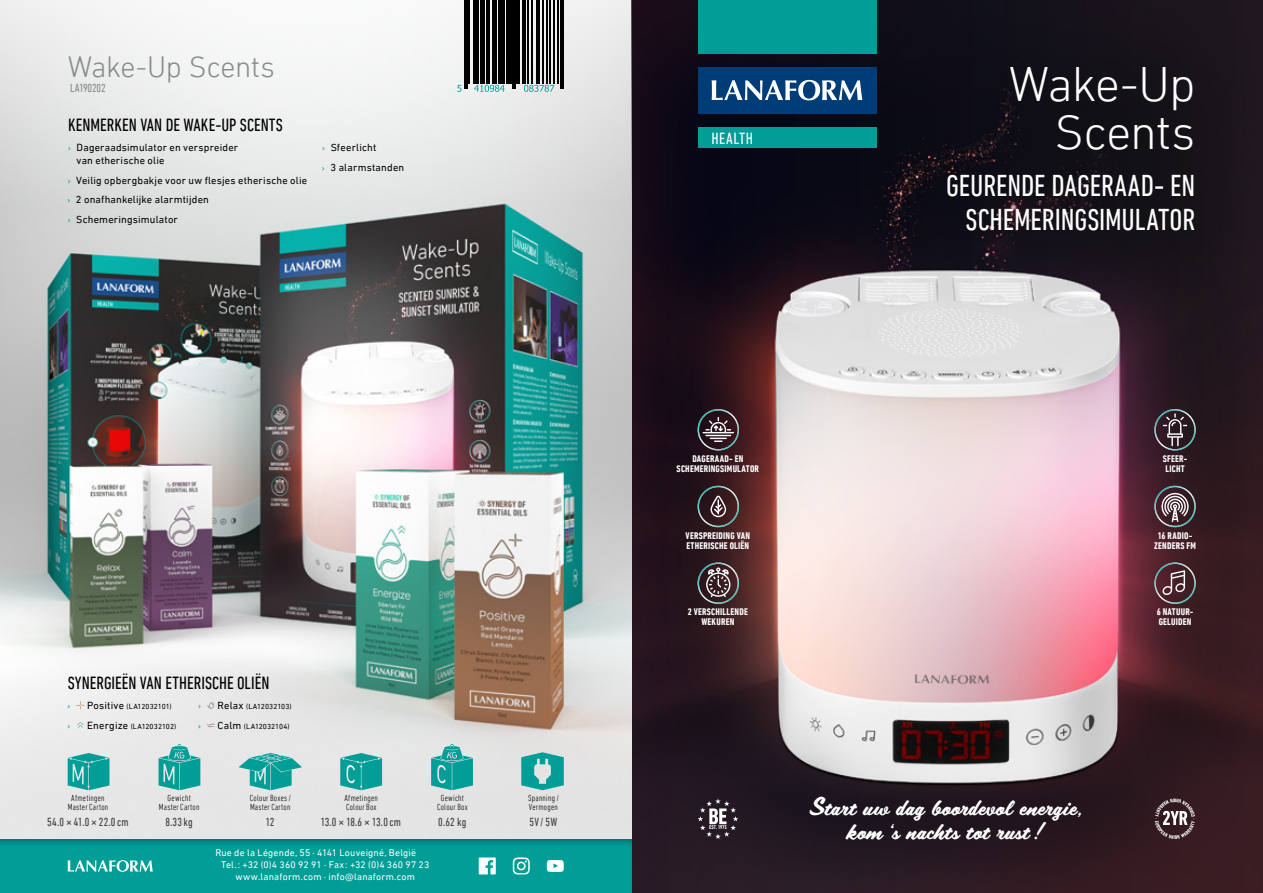
<style>
.page{position:relative;width:1263px;height:893px;background:#fff}
.page>*{position:absolute;margin:0;border:0;box-sizing:border-box;transform-origin:0 0}
.t1{font:300 49.5px/47.4px "DIN Next LT Pro";letter-spacing:-.02em;color:#fff;text-align:right}
.t2{font:condensed 30.75px/34.3px "DIN Next LT Pro";color:#fff;text-align:right}
.t3{font:300 30px "DIN Next LT Pro";letter-spacing:-.015em;color:#898a8d}
.t4{font:22.5px/24px "Scriptorama JF Tradeshow";letter-spacing:.01em;color:#fff;text-align:center}
.t5{font:condensed 18px "DIN Next LT Pro";letter-spacing:.005em;color:#000}
.t6{font:condensed 16.5px "DIN Next LT Pro";letter-spacing:.035em;color:#fff}
.t7{font:condensed 12px "DIN Next LT Pro";letter-spacing:.015em;color:#40403f}
.t8{font:condensed 12px "DIN Next LT Pro";letter-spacing:-.01em;color:#898a8d}
.t9{font:10.5px/19.6px "DIN Next LT Pro";letter-spacing:.015em;color:#000}
.t10{font:700 condensed 9.75px/9.8px "DIN Next LT Pro";letter-spacing:.02em;color:#fff;text-align:center}
.t11{font:9.75px "DIN Next LT Pro";letter-spacing:.02em;color:#fff}
.t12{font:300 condensed 9px/9px "DIN Next LT Pro";letter-spacing:.025em;color:#000;text-align:center}
.t13{font:9px "DIN Next LT Pro";color:#009e97}
.t14{font:7.5px "DIN Next LT Pro";letter-spacing:.01em;color:#000}
.s1{font-size:9px;color:#009e97}
.s2{font-size:10.5px}
.s3{font-stretch:normal}
</style>
<div class="page">
<img style="left:0;top:0;width:1263px;height:893px">
<div style="left:0;top:836px;width:633px;height:57px;background:#000;opacity:.4"></div>
<div style="left:698px;top:127px;width:178px;height:21px;background:#009e97"></div>
<div style="left:698px;top:0;width:178px;height:54px;background:#009e97"></div>
<div style="left:698px;top:67px;width:178px;height:46px;background:#003c77"></div>
<svg style="left:712px;top:80px;width:150px;height:20px"></svg>
<svg style="left:159px;top:744px;width:41px;height:46px;background:#49b5b0"></svg>
<svg style="left:239px;top:753px;width:63px;height:37px;background:#65bdb9"></svg>
<svg style="left:68px;top:753px;width:41px;height:37px;background:#32aea8"></svg>
<svg style="left:340px;top:753px;width:42px;height:37px;background:#2daca6"></svg>
<svg style="left:431px;top:744px;width:42px;height:46px;background:#44b3ae"></svg>
<svg style="left:68px;top:860px;width:85px;height:12px"></svg>
<svg style="left:521px;top:752px;width:43px;height:38px;background:#48b3af"></svg>
<svg style="left:698px;top:798px;width:40px;height:41px;background:#50464e"></svg>
<svg style="left:1155px;top:798px;width:40px;height:41px;background:#635155"></svg>
<svg style="left:479px;top:857px;width:17px;height:17px"></svg>
<svg style="left:547px;top:860px;width:17px;height:12px"></svg>
<svg style="left:513px;top:857px;width:17px;height:17px"></svg>
<hr style="left:465px;top:0;width:1px;height:89px;background:#000">
<hr style="left:469px;top:0;width:1px;height:84px;background:#000">
<hr style="left:467px;top:0;width:1px;height:89px;background:#000">
<hr style="left:476px;top:0;width:2px;height:84px;background:#000">
<hr style="left:480px;top:0;width:2px;height:84px;background:#000">
<hr style="left:473px;top:0;width:2px;height:84px;background:#000">
<hr style="left:483px;top:0;width:1px;height:84px;background:#000">
<hr style="left:487px;top:0;width:3px;height:84px;background:#000">
<hr style="left:493px;top:0;width:1px;height:84px;background:#000">
<hr style="left:498px;top:0;width:2px;height:84px;background:#000">
<hr style="left:495px;top:0;width:2px;height:84px;background:#000">
<hr style="left:501px;top:0;width:3px;height:84px;background:#000">
<hr style="left:506px;top:0;width:3px;height:84px;background:#000">
<hr style="left:511px;top:0;width:1px;height:84px;background:#000">
<hr style="left:515px;top:0;width:1px;height:89px;background:#000">
<hr style="left:513px;top:0;width:1px;height:89px;background:#000">
<hr style="left:517px;top:0;width:3px;height:84px;background:#000">
<hr style="left:557px;top:0;width:2px;height:84px;background:#000">
<hr style="left:563px;top:0;width:1px;height:89px;background:#000">
<hr style="left:546px;top:0;width:1px;height:84px;background:#000">
<hr style="left:561px;top:0;width:1px;height:89px;background:#000">
<hr style="left:553px;top:0;width:1px;height:84px;background:#000">
<hr style="left:524px;top:0;width:1px;height:84px;background:#000">
<hr style="left:531px;top:0;width:1px;height:84px;background:#000">
<hr style="left:539px;top:0;width:1px;height:84px;background:#000">
<hr style="left:522px;top:0;width:1px;height:84px;background:#000">
<hr style="left:527px;top:0;width:1px;height:84px;background:#000">
<hr style="left:549px;top:0;width:1px;height:84px;background:#000">
<hr style="left:537px;top:0;width:1px;height:84px;background:#000">
<hr style="left:543px;top:0;width:1px;height:84px;background:#000">
<svg style="left:457px;top:85px;width:4px;height:7px"></svg>
<svg style="left:474px;top:85px;width:31px;height:7px"></svg>
<svg style="left:524px;top:85px;width:30px;height:7px"></svg>
<svg style="left:698px;top:409px;width:41px;height:41px;background:#4f444b"></svg>
<svg style="left:1154px;top:409px;width:42px;height:41px;background:#494249"></svg>
<svg style="left:698px;top:486px;width:41px;height:41px;background:#4c3d40"></svg>
<svg style="left:1154px;top:486px;width:42px;height:41px;background:#65575d"></svg>
<svg style="left:698px;top:562px;width:41px;height:42px;background:#594d50"></svg>
<svg style="left:1154px;top:562px;width:42px;height:42px;background:#5e454b"></svg>
<svg style="left:76px;top:701px;width:9px;height:8px"></svg>
<svg style="left:77px;top:722px;width:7px;height:6px"></svg>
<svg style="left:208px;top:702px;width:6px;height:7px"></svg>
<svg style="left:207px;top:724px;width:8px;height:3px"></svg>
<h3 class="t3" style="left:68px;top:49px;width:209px">Wake-Up Scents</h3>
<p class="t8" style="left:70px;top:81px;width:37px">LA190202</p>
<h3 class="t5" style="left:68px;top:115px;width:216px">KENMERKEN VAN DE WAKE-UP SCENTS</h3>
<p class="t9" style="left:76px;top:141px;width:163px;line-height:13.2px;text-indent:-8px"><span class="s1">›</span> Dageraadsimulator en verspreider van etherische olie</p>
<p class="t9" style="left:67px;top:170px;width:241px"><span class="s1">›</span> Veilig opbergbakje voor uw flesjes etherische olie <span class="s1">›</span> 2 onafhankelijke alarmtijden<br><span class="s1">›</span> Schemeringsimulator</p>
<p class="t9" style="left:322px;top:137px;width:84px"><span class="s1">›</span> Sfeerlicht<br><span class="s1">›</span> 3 alarmstanden</p>
<h3 class="t5" style="left:68px;top:673px;width:203px">SYNERGIEËN VAN ETHERISCHE OLIËN</h3>
<p class="t13" style="left:68px;top:700px;width:4px">›</p>
<p class="t14" style="left:87px;top:702px;width:86px"><span class="s2">Positive</span> (LA12032101)</p>
<p class="t13" style="left:68px;top:720px;width:4px">›</p>
<p class="t14" style="left:87px;top:722px;width:91px"><span class="s2">Energize</span> (LA12032102)</p>
<p class="t13" style="left:198px;top:700px;width:4px">›</p>
<p class="t14" style="left:218px;top:702px;width:76px"><span class="s2">Relax</span> (LA12032103)</p>
<p class="t13" style="left:198px;top:720px;width:4px">›</p>
<p class="t14" style="left:218px;top:722px;width:74px"><span class="s2">Calm</span> (LA12032104)</p>
<p class="t12" style="left:68px;top:794px;width:42px">Afmetingen<br>Master Carton</p>
<p class="t7" style="left:47px;top:815px;width:83px">54.0<span class="s3">×</span>41.0<span class="s3">×</span>22.0cm</p>
<p class="t12" style="left:159px;top:794px;width:42px">Gewicht<br>Master Carton</p>
<p class="t7" style="left:165px;top:815px;width:29px">8.33kg</p>
<p class="t12" style="left:250px;top:794px;width:43px;text-align:left">Colour Boxes /<br>Master Carton</p>
<p class="t7" style="left:265px;top:815px;width:10px">12</p>
<p class="t12" style="left:344px;top:794px;width:35px;text-align:left">Afmetingen<br>Colour Box</p>
<p class="t7" style="left:320px;top:815px;width:82px">13.0<span class="s3">×</span>18.6<span class="s3">×</span>13.0cm</p>
<p class="t11" style="left:215px;top:847px;width:202px">Rue de la Légende, 55 · 4141 Louveigné, België</p>
<p class="t11" style="left:221px;top:859px;width:210px">Tel. : +32 (0)4 360 92 91 · Fax : +32 (0)4 360 97 23</p>
<p class="t11" style="left:235px;top:871px;width:181px">www.lanaform.com · info@lanaform.com</p>
<p class="t12" style="left:437px;top:794px;width:32px">Gewicht<br>Colour Box</p>
<p class="t7" style="left:438px;top:815px;width:30px">0.62 kg</p>
<p class="t12" style="left:528px;top:794px;width:32px;text-align:left">Spanning /<br>Vermogen</p>
<p class="t7" style="left:529px;top:815px;width:30px">5V/ 5W</p>
<h3 class="t6" style="left:712px;top:129px;width:43px">HEALTH</h3>
<h1 class="t1" style="left:1009px;top:60px;width:188px">Wake-Up<br>Scents</h1>
<h2 class="t2" style="left:946px;top:168px;width:251px">GEURENDE DAGERAAD- EN<br>SCHEMERINGSIMULATOR</h2>
<p class="t10" style="left:677px;top:454px;width:84px">DAGERAAD- EN<br>SCHEMERINGSIMULATOR</p>
<p class="t10" style="left:1163px;top:454px;width:26px;text-align:left">SFEER-<br>LICHT</p>
<p class="t10" style="left:685px;top:531px;width:66px;text-align:left">VERSPREIDING VAN<br>ETHERISCHE OLIËN</p>
<p class="t10" style="left:1154px;top:531px;width:43px">16 RADIO-<br>ZENDERS FM</p>
<p class="t10" style="left:688px;top:607px;width:62px">2 VERSCHILLENDE<br>WEKUREN</p>
<p class="t10" style="left:1157px;top:607px;width:38px;text-align:left">6 NATUUR-<br>GELUIDEN</p>
<h3 class="t4" style="left:809px;top:795px;width:275px">Start uw dag boordevol energie, kom ‘s nachts tot rust!</h3>
</div>
